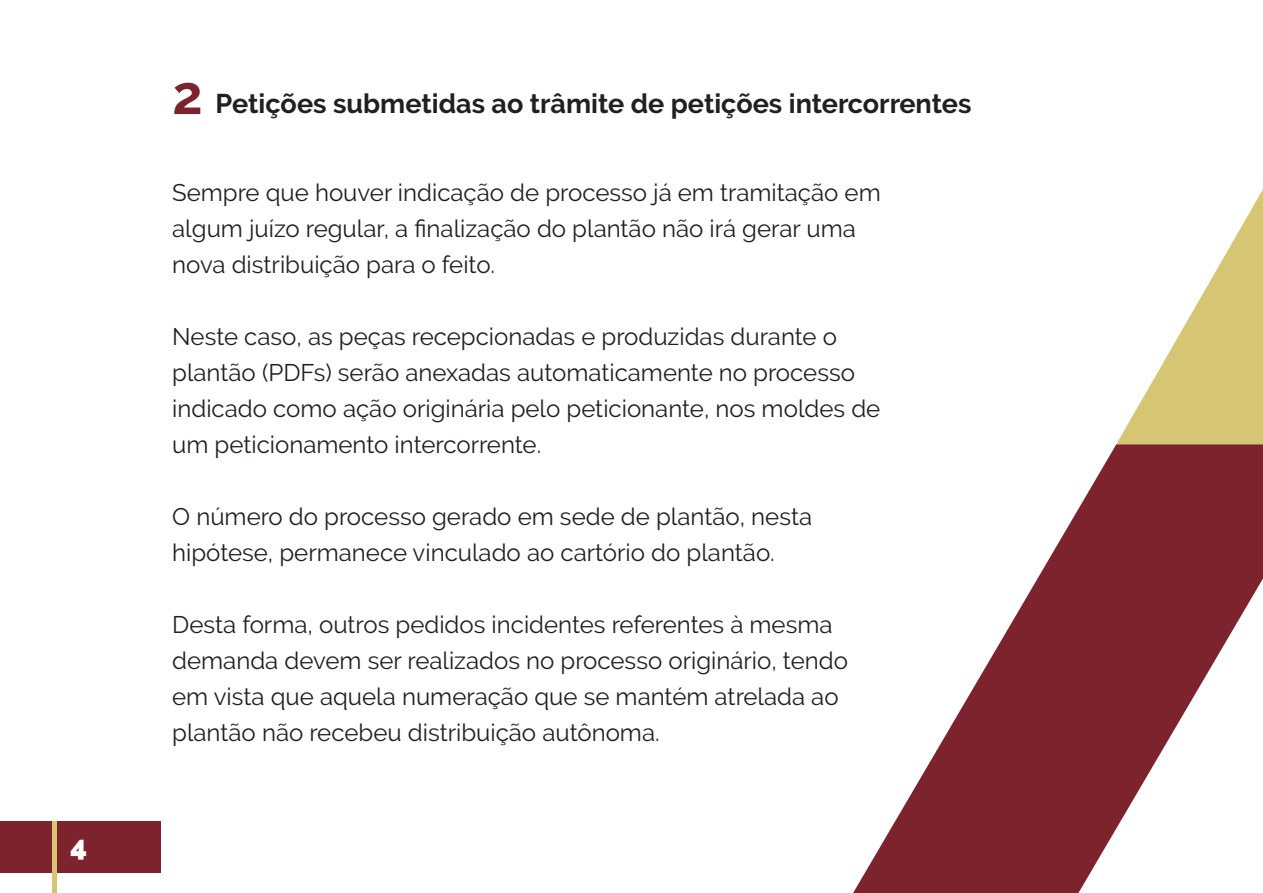
<style>
.page{position:relative;width:1263px;height:893px;background:#fff}
.page>*{position:absolute;margin:0;border:0;box-sizing:border-box;transform-origin:0 0}
.List_Paragraph{font:700 54px "Raleway";color:#7c232e}
.t1{font:900 28.5px "Raleway";color:#fff}
.List_Paragraph-2{font:700 27px "Raleway";color:#231f20}
.List_Paragraph-3{font:24px/36px "Raleway";color:#231f20}
</style>
<div class="page">
<div style="left:0;top:821px;width:161px;height:51px;background:#7c232e"></div>
<div style="left:52px;top:821px;width:5px;height:72px;background:#d6c573"></div>
<svg style="left:1116px;top:189px;width:147px;height:255px"></svg>
<svg style="left:853px;top:444px;width:410px;height:449px;fill:#7c232e"></svg>
<p class="t1" style="left:71px;top:829px;width:18px">4</p>
<p class="List_Paragraph" style="left:172px;top:64px;width:32px">2</p>
<p class="List_Paragraph-2" style="left:216px;top:88px;width:757px">Petições submetidas ao trâmite de petições intercorrentes</p>
<p class="List_Paragraph-3" style="left:172px;top:175px;width:710px">Sempre que houver indicação de processo já em tramitação em algum juízo regular a, finalização do plantão não irá gerar uma nova distribuição para o feito.</p>
<p class="List_Paragraph-3" style="left:172px;top:319px;width:710px">Neste caso, as peças recepcionadas e produzidas durante o plantão (PDFs) serão anexadas automaticamente no processo indicado como ação originária pelo peticionante, nos moldes de um peticionamento intercorrente.</p>
<p class="List_Paragraph-3" style="left:172px;top:499px;width:641px">O número do processo gerado em sede de plantão, nesta hipótese, permanece vinculado ao cartório do plantão.</p>
<p class="List_Paragraph-3" style="left:172px;top:607px;width:677px">Desta forma, outros pedidos incidentes referentes à mesma demanda devem ser realizados no processo originário, tendo em vista que aquela numeração que se mantém atrelada ao plantão não recebeu distribuição autônoma.</p>
</div>
